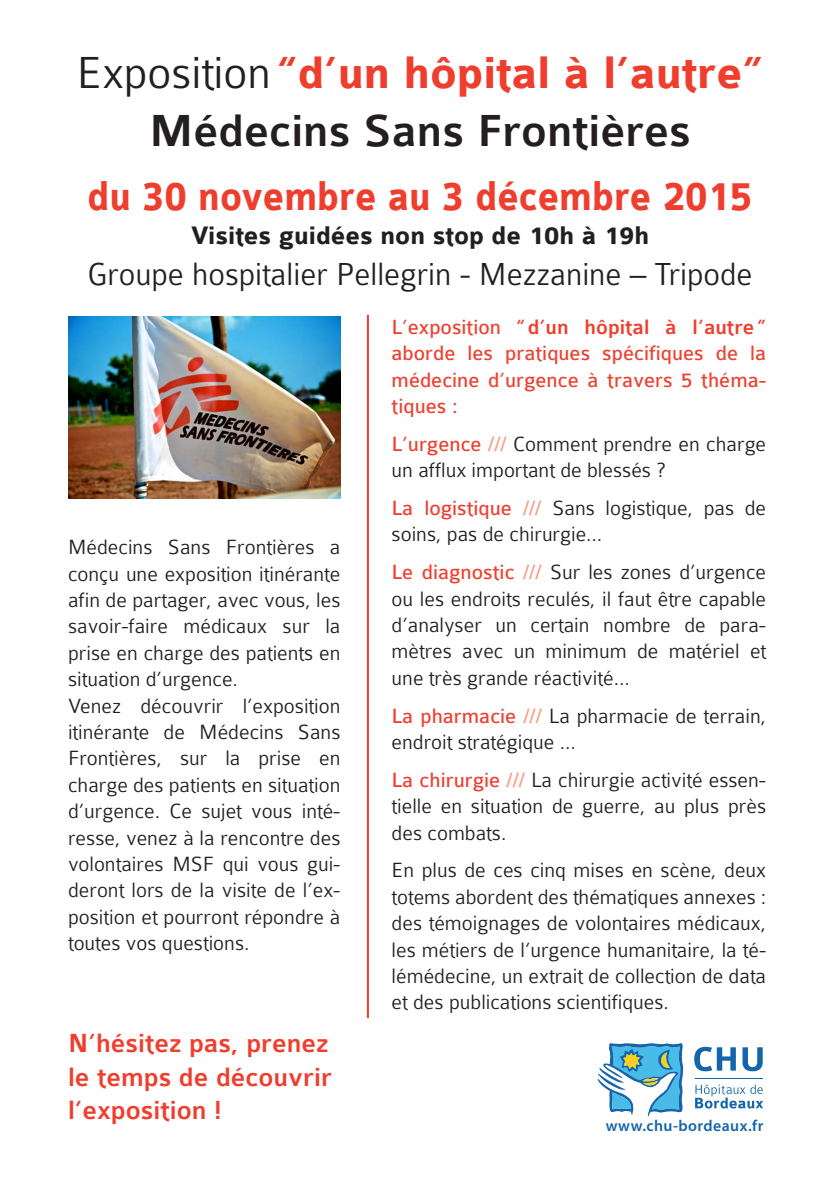
<style>
.page{position:relative;width:840px;height:1191px;background:#fff}
.page>*{position:absolute;margin:0;border:0;box-sizing:border-box;transform-origin:0 0}
.t1{font:500 48px/57.6px "Colaborate";color:#231f20;text-align:center}
.t2{font:700 44px "Colaborate";color:#ef3e2e;scale:.9 1}
.t3{font:300 34px "Colaborate";color:#231f20}
.t4{font:500 28px/33.6px "Colaborate";color:#ef3e2e;text-align:justify}
.t5{font:700 27px "Colaborate";color:#231f20}
.t6{font:300 22px/26.4px "Colaborate";color:#231f20}
.t7{font:22px/26.4px "Colaborate";color:#ef3e2e;text-align:justify}
.t8{font:600 15.8px "Myriad Pro";letter-spacing:.03em;color:#1365ac}
.s1{font-weight:300}
.s2{font-weight:700;color:#ef3e2e}
.s3{font-weight:500}
.s4{font-weight:400;color:#ef3e2e}
.s5{font-weight:400;color:#f69f83}
</style>
<div class="page">
<img style="left:68px;top:317px;width:272px;height:181px">
<hr style="left:367px;top:315px;width:2px;height:703px;background:#ef3e2e">
<svg style="left:597px;top:1043px;width:85px;height:73px"></svg>
<svg style="left:695px;top:1084px;width:67px;height:24px"></svg>
<hr style="left:695px;top:1078px;width:67px;height:1px;background:#1365ac">
<svg style="left:694px;top:1046px;width:68px;height:25px"></svg>
<h1 class="t1" style="left:77px;top:45px;width:688px"><span class="s1">Exposition</span> <span class="s2">“d’un hôpital à l’autre”<br></span>Médecins Sans Frontières</h1>
<h2 class="t2" style="left:88px;top:174px;width:739px">du 30 novembre au 3 décembre 2015</h2>
<p class="t5" style="left:190px;top:222px;width:460px">Visites guidées non stop de 10h à 19h</p>
<h3 class="t3" style="left:87px;top:257px;width:666px">Groupe hospitalier Pellegrin - Mezzanine – Tripode</h3>
<p class="t7" style="left:391px;top:314px;width:376px">L’exposition <span class="s3">“d’un hôpital à l’autre” </span>aborde les pratiques spécifiques de la médecine d’urgence à travers 5 théma&shy;tiques :</p>
<p class="t6" style="left:391px;top:431px;width:376px"><span class="s4">L’urgence</span> <span class="s5">///</span> Comment prendre en charge un afflux important de blessés ?</p>
<p class="t6" style="left:391px;top:495px;width:376px"><span class="s4">La logistique</span> <span class="s5">///</span> Sans logistique, pas de soins, pas de chirurgie…</p>
<p class="t6" style="left:391px;top:559px;width:376px;text-align:justify"><span class="s4">Le diagnostic</span> <span class="s5">///</span> Sur les zones d’urgence ou les endroits reculés, il faut être capable d’analyser un certain nombre de para&shy;mètres avec un minimum de matériel et une très grande réactivité…</p>
<p class="t6" style="left:391px;top:702px;width:376px"><span class="s4">La pharmacie</span> <span class="s5">///</span> La pharmacie de terrain, endroit stratégique …</p>
<p class="t6" style="left:391px;top:766px;width:376px;text-align:justify"><span class="s4">La chirurgie</span> <span class="s5">///</span> La chirurgie activité essen&shy;tielle en situation de guerre, au plus près des combats.</p>
<p class="t6" style="left:391px;top:857px;width:376px;text-align:justify">En plus de ces cinq mises en scène, deux totems abordent des thématiques annexes : des témoignages de volontaires médicaux, les métiers de l’urgence humanitaire, la té&shy;lémédecine, un extrait de collection de data et des publications scientifiques.</p>
<p class="t6" style="left:68px;top:534px;width:274px">Médecins Sans Frontières a conçu une exposition itinérante afin de partager, avec vous, les savoir-faire médicaux sur la prise en charge des patients en situation d’urgence.<br>Venez découvrir l’exposition itinérante de Médecins Sans<br>Frontières, sur la prise en charge des patients en situation d’urgence. Ce sujet vous inté&shy;resse, venez à la rencontre des volontaires MSF qui vous gui&shy;deront lors de la visite de l’ex&shy;position et pourront répondre à toutes vos questions.</p>
<p class="t4" style="left:68px;top:1027px;width:265px">N’hésitez pas, prenez le temps de découvrir l’exposition !</p>
<p class="t8" style="left:605px;top:1116px;width:159px">www.chu-bordeaux.fr</p>
</div>
